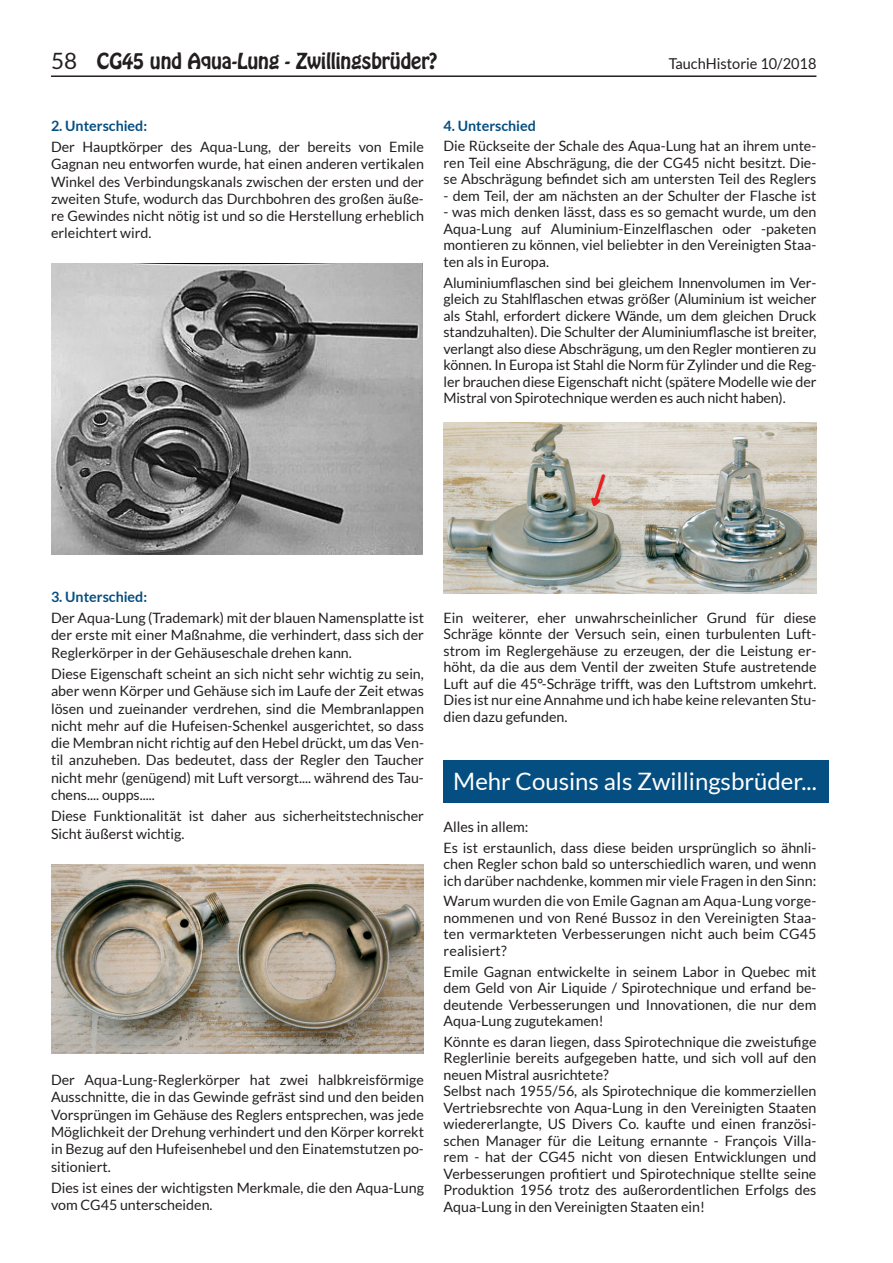
<style>
.page{position:relative;width:893px;height:1263px;background:#fff}
.page>*{position:absolute;margin:0;border:0;box-sizing:border-box;transform-origin:0 0}
.t1{font:24px "Lato";color:#fff}
.t2{font:19.5px "Hobo Std";letter-spacing:-.01em;color:#231f20}
.t3{font:15px "Lato";color:#231f20}
.t4{font:14.25px/16.5px "Lato";color:#231f20;text-align:justify}
.t5{font:700 14.25px "Lato";color:#054e81}
.s1{font-family:"Lato";font-size:22.5px}
</style>
<div class="page">
<hr style="left:51px;top:75px;width:765px;height:2px;background:#231f20">
<img style="left:51px;top:264px;width:371px;height:290px">
<img style="left:51px;top:864px;width:373px;height:189px">
<img style="left:443px;top:422px;width:373px;height:172px">
<div style="left:443px;top:760px;width:386px;height:43px;background:#054e81"></div>
<h2 class="t2" style="left:51px;top:47px;width:388px"><span class="s1">58</span> CG45 und Aqua-Lung - Zwillingsbrüder?</h2>
<p class="t3" style="left:669px;top:55px;width:149px">TauchHistorie 10/2018</p>
<p class="t5" style="left:51px;top:117px;width:98px">2. Unterschied:</p>
<p class="t4" style="left:51px;top:138px;width:374px;line-height:17.2px">Der Hauptkörper des Aqua-Lung, der bereits von Emile Gagnan neu entworfen wurde, hat einen anderen vertikalen Winkel des Verbindungskanals zwischen der ersten und der zweiten Stufe, wodurch das Durchbohren des großen äuße&shy;re Gewindes nicht nötig ist und so die Herstellung erheblich erleichtert wird.</p>
<p class="t5" style="left:443px;top:117px;width:94px">4. Unterschied</p>
<p class="t4" style="left:443px;top:138px;width:374px">Die Rückseite der Schale des Aqua-Lung hat an ihrem unte&shy;ren Teil eine Abschrägung, die der CG45 nicht besitzt. Die&shy;se Abschrägung befindet sich am untersten Teil des Reglers</p>
<p class="t4" style="left:443px;top:187px;width:374px">- dem Teil, der am nächsten an der Schulter der Flasche ist</p>
<p class="t4" style="left:443px;top:204px;width:374px">- was mich denken lässt, dass es so gemacht wurde, um den Aqua-Lung auf Aluminium-Einzelflaschen oder -paketen montieren zu können, viel beliebter in den Vereinigten Staa&shy;ten als in Europa.</p>
<p class="t4" style="left:443px;top:274px;width:374px">Aluminiumflaschen sind bei gleichem Innenvolumen im Ver&shy;gleich zu Stahlflaschen etwas größer (Aluminium ist weicher als Stahl, erfordert dickere Wände, um dem gleichen Druck standzuhalten). Die Schulter der Aluminiumflasche ist breiter, verlangt also diese Abschrägung, um den Regler montieren zu können. In Europa ist Stahl die Norm für Zylinder und die Reg&shy;ler brauchen diese Eigenschaft nicht (spätere Modelle wie der Mistral von Spirotechnique werden es auch nicht haben).</p>
<p class="t5" style="left:51px;top:588px;width:98px">3. Unterschied:</p>
<p class="t4" style="left:51px;top:609px;width:374px;line-height:17.2px">Der Aqua-Lung (Trademark) mit der blauen Namensplatte ist der erste mit einer Maßnahme, die verhindert, dass sich der Reglerkörper in der Gehäuseschale drehen kann.</p>
<p class="t4" style="left:51px;top:665px;width:374px;line-height:17.2px">Diese Eigenschaft scheint an sich nicht sehr wichtig zu sein, aber wenn Körper und Gehäuse sich im Laufe der Zeit etwas lösen und zueinander verdrehen, sind die Membranlappen nicht mehr auf die Hufeisen-Schenkel ausgerichtet, so dass die Membran nicht richtig auf den Hebel drückt, um das Ven&shy;til anzuheben. Das bedeutet, dass der Regler den Taucher nicht mehr (genügend) mit Luft versorgt.... während des Tau&shy;chens.... oupps.....</p>
<p class="t4" style="left:51px;top:807px;width:374px;line-height:17.2px">Diese Funktionalität ist daher aus sicherheitstechnischer<br>Sicht äußerst wichtig.</p>
<p class="t4" style="left:51px;top:1071px;width:374px;line-height:17.2px">Der Aqua-Lung-Reglerkörper hat zwei halbkreisförmige Ausschnitte, die in das Gewinde gefräst sind und den beiden Vorsprüngen im Gehäuse des Reglers entsprechen, was jede Möglichkeit der Drehung verhindert und den Körper korrekt in Bezug auf den Hufeisenhebel und den Einatemstutzen po&shy;sitioniert.</p>
<p class="t4" style="left:51px;top:1179px;width:374px;line-height:17.2px">Dies ist eines der wichtigsten Merkmale, die den Aqua-Lung vom CG45 unterscheiden.</p>
<p class="t4" style="left:443px;top:609px;width:374px">Ein weiterer, eher unwahrscheinlicher Grund für diese Schräge könnte der Versuch sein, einen turbulenten Luft&shy;strom im Reglergehäuse zu erzeugen, der die Leistung er&shy;höht, da die aus dem Ventil der zweiten Stufe austretende Luft auf die 45°-Schräge trifft, was den Luftstrom umkehrt.<br>Dies ist nur eine Annahme und ich habe keine relevanten Stu&shy;dien dazu gefunden.</p>
<h1 class="t1" style="left:453px;top:768px;width:365px">Mehr Cousins als Zwillingsbrüder...</h1>
<p class="t4" style="left:443px;top:816px;width:374px;line-height:20.7px">Alles in allem:<br>Es ist erstaunlich, dass diese beiden ursprünglich so ähnli-</p>
<p class="t4" style="left:443px;top:855px;width:374px">chen Regler schon bald so unterschiedlich waren, und wenn ich darüber nachdenke, kommen mir viele Fragen in den Sinn:</p>
<p class="t4" style="left:443px;top:893px;width:374px">Warum wurden die von Emile Gagnan am Aqua-Lung vorge&shy;nommenen und von René Bussoz in den Vereinigten Staa&shy;ten vermarkteten Verbesserungen nicht auch beim CG45 realisiert?</p>
<p class="t4" style="left:443px;top:963px;width:374px">Emile Gagnan entwickelte in seinem Labor in Quebec mit dem Geld von Air Liquide / Spirotechnique und erfand be&shy;deutende Verbesserungen und Innovationen, die nur dem Aqua-Lung zugutekamen!</p>
<p class="t4" style="left:443px;top:1033px;width:374px;text-align:left">Könnte es daran liegen, dass Spirotechnique die zweistufige Reglerlinie bereits aufgegeben hatte, und sich voll auf den neuen Mistral ausrichtete?<br>Selbst nach 1955/56, als Spirotechnique die kommerziellen Vertriebsrechte von Aqua-Lung in den Vereinigten Staaten wiedererlangte, US Divers Co. kaufte und einen französi&shy;schen Manager für die Leitung ernannte - François Villa&shy;rem - hat der CG45 nicht von diesen Entwicklungen und Verbesserungen profitiert und Spirotechnique stellte seine Produktion 1956 trotz des außerordentlichen Erfolgs des Aqua-Lung in den Vereinigten Staaten ein!</p>
</div>
